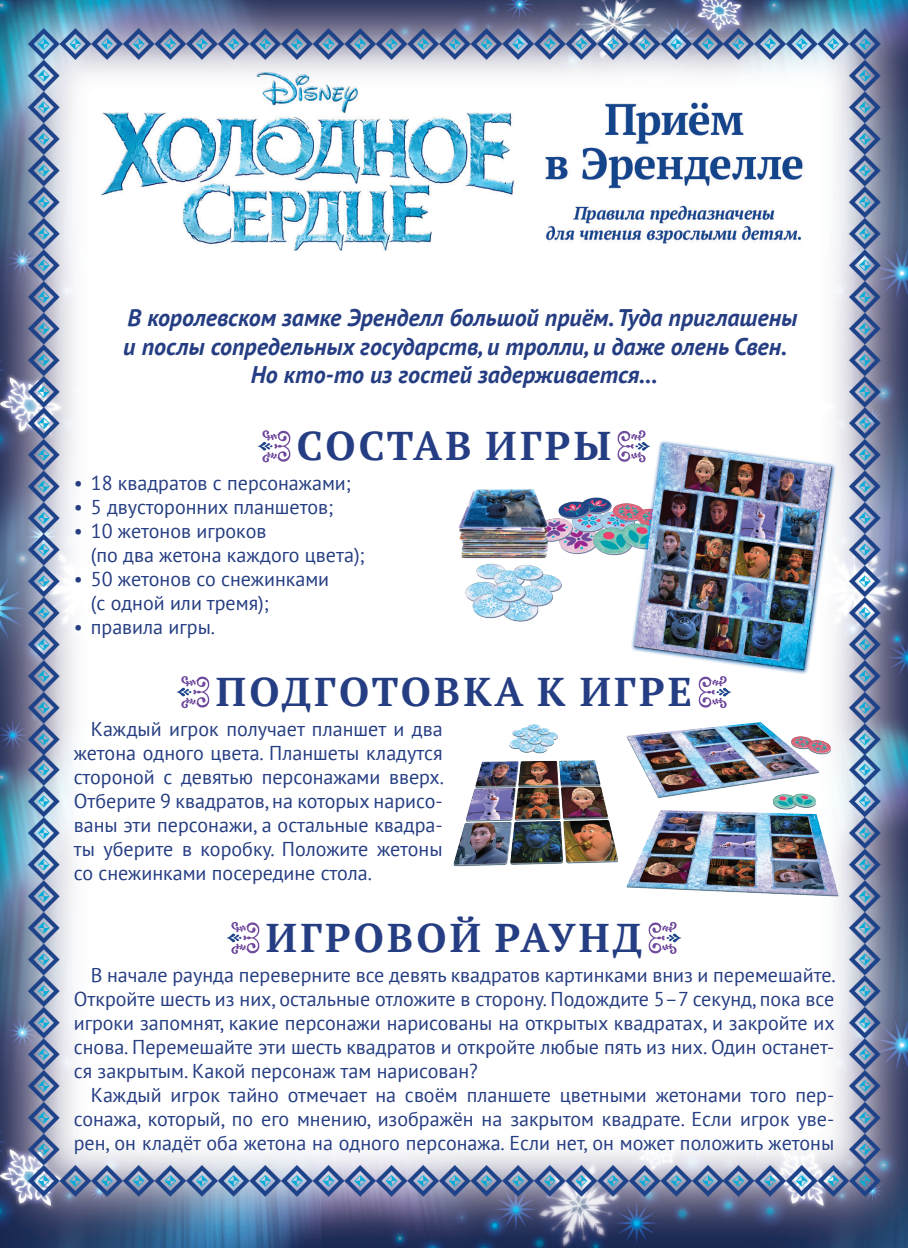
<style>
.page{position:relative;width:908px;height:1248px;background:#fff}
.page>*{position:absolute;margin:0;border:0;box-sizing:border-box;transform-origin:0 0}
.t1{font:700 40px "PT Serif";letter-spacing:.08em;color:#253d82}
.t2{font:italic 700 24px/28.8px "PT Sans";color:#253d82;text-align:center}
.t3{font:20px/24px "PT Sans";color:#253d82;text-align:justify}
</style>
<div class="page">
<img style="left:0;top:0;width:907px;height:1247px">
<svg style="left:258px;top:430px;width:32px;height:32px"></svg>
<svg style="left:177px;top:676px;width:32px;height:32px"></svg>
<svg style="left:698px;top:698px;width:33px;height:7px"></svg>
<svg style="left:227px;top:921px;width:32px;height:32px"></svg>
<svg style="left:648px;top:921px;width:33px;height:32px"></svg>
<img style="left:426px;top:402px;width:445px;height:296px">
<img style="left:412px;top:705px;width:428px;height:199px">
<p class="t2" style="left:123px;top:302px;width:675px">В королевском замке Эренделл большой приём. Туда приглашены и послы сопредельных государств, и тролли, и даже олень Свен.<br>Но кто-то из гостей задерживается…</p>
<p class="t1" style="left:297px;top:420px;width:315px">СОСТАВ ИГРЫ</p>
<p class="t3" style="left:74px;top:470px;width:278px">• 18 квадратов с персонажами;</p>
<p class="t3" style="left:74px;top:494px;width:261px">• 5 двусторонних планшетов;</p>
<p class="t3" style="left:91px;top:518px;width:275px;text-indent:-17px">• 10 жетонов игроков<br>(по два жетона каждого цвета);</p>
<p class="t3" style="left:91px;top:566px;width:240px;text-indent:-17px">• 50 жетонов со снежинками (с одной или тремя);</p>
<p class="t3" style="left:74px;top:614px;width:143px">• правила игры.</p>
<p class="t1" style="left:216px;top:665px;width:477px">ПОДГОТОВКА К ИГРЕ</p>
<p class="t3" style="left:74px;top:716px;width:372px;text-indent:17px">Каждый игрок получает планшет и два жетона одного цвета. Планшеты кладутся стороной с девятью персонажами вверх.<br>Отберите 9 квадратов, на которых нарисо&shy;ваны эти персонажи, а остальные квадра&shy;ты уберите в коробку. Положите жетоны со снежинками посередине стола.</p>
<p class="t1" style="left:266px;top:911px;width:377px">ИГРОВОЙ РАУНД</p>
<p class="t3" style="left:74px;top:962px;width:763px;text-indent:17px">В начале раунда переверните все девять квадратов картинками вниз и перемешайте.<br>Откройте шесть из них, остальные отложите в сторону. Подождите 5–7 секунд, пока все игроки запомнят, какие персонажи нарисованы на открытых квадратах, и закройте их снова. Перемешайте эти шесть квадратов и откройте любые пять из них. Один останет&shy;ся закрытым. Какой персонаж там нарисован?</p>
<p class="t3" style="left:74px;top:1082px;width:761px;text-indent:17px">Каждый игрок тайно отмечает на своём планшете цветными жетонами того пер&shy;сонажа, который, по его мнению, изображён на закрытом квадрате. Если игрок уве&shy;рен, он кладёт оба жетона на одного персонажа. Если нет, он может положить жетоны</p>
</div>
